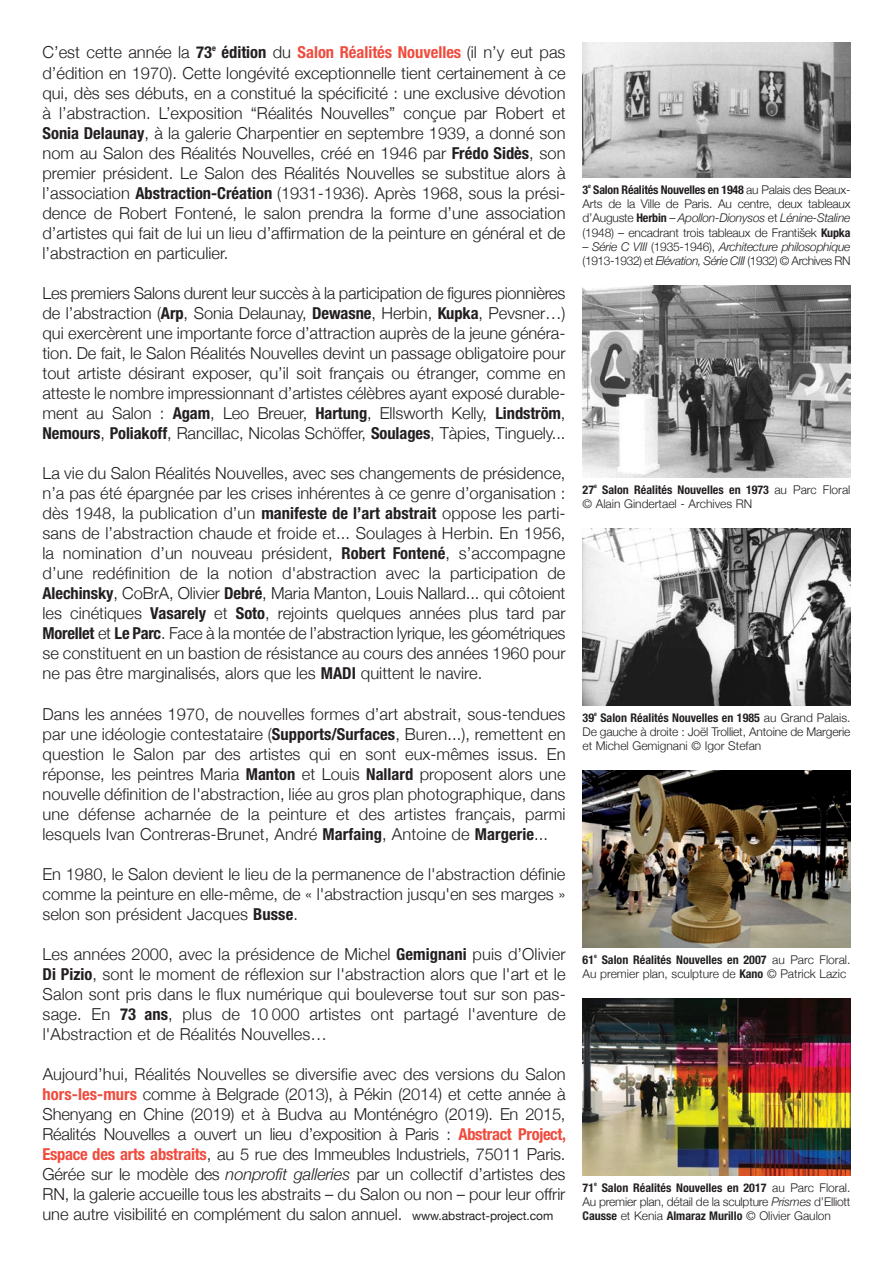
<style>
.page{position:relative;width:893px;height:1263px;background:#fff}
.page>*{position:absolute;margin:0;border:0;box-sizing:border-box;transform-origin:0 0}
.t1{font:300 16.5px/20.1px "Helvetica Neue";color:#231f20;text-align:justify}
.t2{font:300 12px/14.2px "Helvetica Neue";letter-spacing:-.01em;color:#231f20;text-align:justify}
.t3{font:italic 300 12px/14.2px "Helvetica Neue";letter-spacing:-.02em;color:#231f20}
.t4{font:700 condensed 12px "Helvetica Neue";letter-spacing:-.015em;color:#231f20}
.t5{font:700 condensed 8.25px "Helvetica Neue";color:#231f20}
.t6{font:700 condensed 6px "Helvetica Neue";color:#231f20}
.s1{font-weight:700;font-stretch:condensed}
.s2{font-weight:700;font-stretch:condensed;color:#ef4b3d}
.s3{font-style:italic}
.s4{font-weight:400;font-size:12px}
.s5{font-style:normal}
.s6{font-weight:300;font-stretch:normal}
</style>
<div class="page">
<img style="left:583px;top:43px;width:267px;height:135px">
<img style="left:583px;top:286px;width:267px;height:192px">
<img style="left:583px;top:771px;width:267px;height:177px">
<img style="left:583px;top:529px;width:267px;height:177px">
<img style="left:583px;top:999px;width:267px;height:177px">
<p class="t1" style="left:43px;top:42px;width:171px">C’est cette année la <span class="s1">73</span></p>
<p class="t5" style="left:212px;top:41px;width:5px">e</p>
<p class="t1" style="left:43px;top:42px;width:525px;text-indent:179px"><span class="s1">édition</span> du <span class="s2">Salon Réalités Nouvelles</span> (il n’y eut pas d’édition en 1970). Cette longévité exceptionnelle tient certainement à ce qui, dès ses débuts, en a constitué la spécificité : une exclusive dévotion à l’abstraction. L’exposition “Réalités Nouvelles” conçue par Robert et <span class="s1">Sonia Delaunay</span>, à la galerie Charpentier en septembre 1939, a donné son nom au Salon des Réalités Nouvelles, créé en 1946 par <span class="s1">Frédo Sidès</span>, son premier président. Le Salon des Réalités Nouvelles se substitue alors à l’association <span class="s1">Abstraction-Création</span> (1931-1936). Après 1968, sous la prési&shy;dence de Robert Fontené, le salon prendra la forme d’une association d’artistes qui fait de lui un lieu d’affirmation de la peinture en général et de l’abstraction en particulier.</p>
<p class="t1" style="left:42px;top:283px;width:525px">Les premiers Salons durent leur succès à la participation de figures pionnières de l’abstraction (<span class="s1">Arp</span>, Sonia Delaunay, <span class="s1">Dewasne</span>, Herbin, <span class="s1">Kupka</span>, Pevsner…) qui exercèrent une importante force d’attraction auprès de la jeune généra&shy;tion. De fait, le Salon Réalités Nouvelles devint un passage obligatoire pour tout artiste désirant exposer, qu’il soit français ou étranger, comme en atteste le nombre impressionnant d’artistes célèbres ayant exposé durable&shy;ment au Salon : <span class="s1">Agam</span>, Leo Breuer, <span class="s1">Hartung</span>, Ellsworth Kelly, <span class="s1">Lindström</span>, <span class="s1">Nemours</span>, <span class="s1">Poliakoff</span>, Rancillac, Nicolas Schöffer, <span class="s1">Soulages</span>, Tàpies, Tinguely...</p>
<p class="t1" style="left:42px;top:463px;width:525px">La vie du Salon Réalités Nouvelles, avec ses changements de présidence, n’a pas été épargnée par les crises inhérentes à ce genre d’organisation : dès 1948, la publication d’un <span class="s1">manifeste de l’art abstrait</span> oppose les parti&shy;sans de l’abstraction chaude et froide et... Soulages à Herbin. En 1956, la nomination d’un nouveau président, <span class="s1">Robert Fontené</span>, s’accompagne d’une redéfinition de la notion d'abstraction avec la participation de <span class="s1">Alechinsky</span>, CoBrA, Olivier <span class="s1">Debré</span>, Maria Manton, Louis Nallard... qui côtoient les cinétiques <span class="s1">Vasarely</span> et <span class="s1">Soto</span>, rejoints quelques années plus tard par <span class="s1">Morellet</span> et <span class="s1">Le Parc</span>. Face à la montée de l’abstraction lyrique, les géométriques se constituent en un bastion de résistance au cours des années 1960 pour ne pas être marginalisés, alors que les <span class="s1">MADI</span> quittent le navire.</p>
<p class="t1" style="left:43px;top:703px;width:524px">Dans les années 1970, de nouvelles formes d’art abstrait, sous-tendues par une idéologie contestataire (<span class="s1">Supports/Surfaces</span>, Buren...), remettent en question le Salon par des artistes qui en sont eux-mêmes issus. En réponse, les peintres Maria <span class="s1">Manton</span> et Louis <span class="s1">Nallard</span> proposent alors une nouvelle définition de l'abstraction, liée au gros plan photographique, dans une défense acharnée de la peinture et des artistes français, parmi lesquels Ivan Contreras-Brunet, André <span class="s1">Marfaing</span>, Antoine de <span class="s1">Margerie</span>...</p>
<p class="t1" style="left:42px;top:863px;width:525px">En 1980, le Salon devient le lieu de la permanence de l'abstraction définie comme la peinture en elle-même, de « l'abstraction jusqu'en ses marges » selon son président Jacques <span class="s1">Busse</span>.</p>
<p class="t1" style="left:43px;top:944px;width:525px">Les années 2000, avec la présidence de Michel <span class="s1">Gemignani</span> puis d’Olivier <span class="s1">Di Pizio</span>, sont le moment de réflexion sur l'abstraction alors que l'art et le Salon sont pris dans le flux numérique qui bouleverse tout sur son pas&shy;sage. En <span class="s1">73 ans</span>, plus de 10 000 artistes ont partagé l'aventure de l'Abstraction et de Réalités Nouvelles…</p>
<p class="t1" style="left:42px;top:1064px;width:525px">Aujourd’hui, Réalités Nouvelles se diversifie avec des versions du Salon <span class="s2">hors-les-murs</span> comme à Belgrade (2013), à Pékin (2014) et cette année à Shenyang en Chine (2019) et à Budva au Monténégro (2019). En 2015, Réalités Nouvelles a ouvert un lieu d’exposition à Paris : <span class="s2">Abstract Project, Espace des arts abstraits</span>, au 5 rue des Immeubles Industriels, 75011 Paris.<br>Gérée sur le modèle des <span class="s3">nonprofit galleries</span> par un collectif d’artistes des RN, la galerie accueille tous les abstraits – du Salon ou non – pour leur offrir une autre visibilité en complément du salon annuel. <span class="s4">www.abstract-project.com</span></p>
<p class="t6" style="left:588px;top:181px;width:4px">e</p>
<p class="t2" style="left:583px;top:196px;width:269px">Arts de la Ville de Paris. Au centre, deux tableaux d’Auguste <span class="s1">Herbin</span> – <span class="s3">Apollon-Dionysos</span> et <span class="s3">Lénine-Staline </span>(1948) – encadrant trois tableaux de František <span class="s1">Kupka</span></p>
<p class="t3" style="left:583px;top:239px;width:269px"><span class="s5">–</span> Série C VIII <span class="s5">(1935-1946),</span> Architecture philosophique <span class="s5">(1913-1932) et</span> Elévation, Série CIII <span class="s5">(1932) © Archives RN</span></p>
<p class="t4" style="left:583px;top:180px;width:269px">3 Salon Réalités Nouvelles en 1948 <span class="s6">au Palais des Beaux-</span></p>
<p class="t4" style="left:583px;top:479px;width:13px">27</p>
<p class="t6" style="left:594px;top:481px;width:4px">e</p>
<p class="t2" style="left:583px;top:482px;width:269px;text-indent:20px"><span class="s1">Salon Réalités Nouvelles en 1973</span> au Parc Floral © Alain Gindertael - Archives RN</p>
<p class="t4" style="left:583px;top:707px;width:13px">39</p>
<p class="t6" style="left:594px;top:709px;width:4px">e</p>
<p class="t2" style="left:583px;top:710px;width:269px;text-indent:18px"><span class="s1">Salon Réalités Nouvelles en 1985</span> au Grand Palais.<br>De gauche à droite : Joël Trolliet, Antoine de Margerie et Michel Gemignani © Igor Stefan</p>
<p class="t4" style="left:583px;top:949px;width:13px">61</p>
<p class="t6" style="left:594px;top:951px;width:4px">e</p>
<p class="t2" style="left:583px;top:952px;width:269px;text-indent:19px"><span class="s1">Salon Réalités Nouvelles en 2007</span> au Parc Floral.<br>Au premier plan, sculpture de <span class="s1">Kano</span> © Patrick Lazic</p>
<p class="t4" style="left:583px;top:1177px;width:13px">71</p>
<p class="t6" style="left:594px;top:1179px;width:4px">e</p>
<p class="t2" style="left:583px;top:1180px;width:269px;text-indent:19px"><span class="s1">Salon Réalités Nouvelles en 2017</span> au Parc Floral.<br>Au premier plan, détail de la sculpture <span class="s3">Prismes</span> d’Elliott <span class="s1">Causse</span> et Kenia <span class="s1">Almaraz Murillo</span> © Olivier Gaulon</p>
</div>
